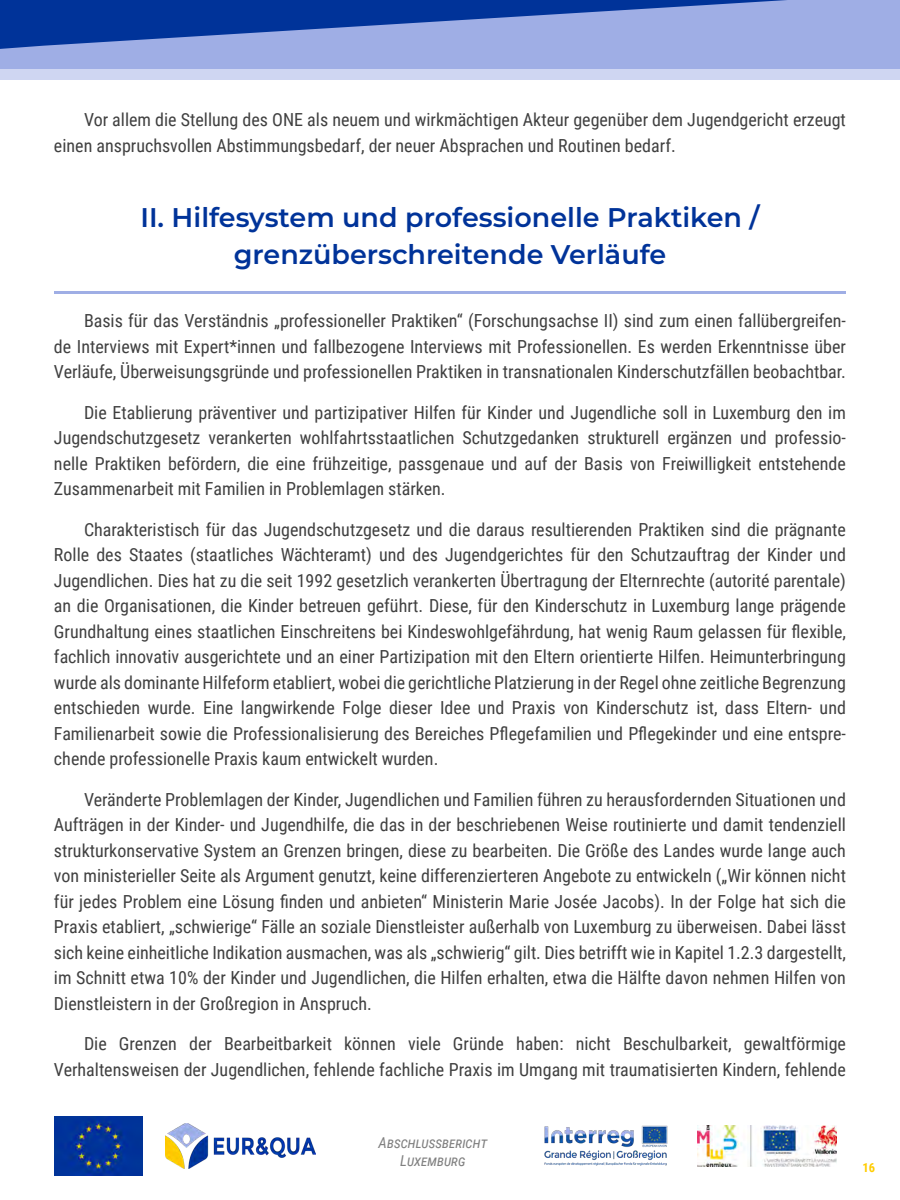
<style>
.page{position:relative;width:900px;height:1200px;background:#fff}
.page>*{position:absolute;margin:0;border:0;box-sizing:border-box;transform-origin:0 0}
.TITRE_1_VLUX{font:600 27px/37.5px "Montserrat";color:#039;text-align:center}
.Paragraphe{font:18px/25.5px "Roboto Condensed";color:#404040;text-align:justify}
.t1{font:italic 15px/18px "Roboto Condensed";color:#808080;text-align:center}
.t2{font:700 12.45px "Roboto Condensed";color:#fc0}
</style>
<div class="page">
<div style="left:0;top:0;width:900px;height:69px;background:#9faee5"></div>
<div style="left:0;top:69px;width:900px;height:10px;background:#cfd6f2"></div>
<svg style="left:0;top:0;width:787px;height:49px"></svg>
<img style="left:166px;top:1124px;width:149px;height:44px">
<img style="left:54px;top:1117px;width:88px;height:58px">
<img style="left:544px;top:1125px;width:124px;height:41px">
<img style="left:698px;top:1125px;width:138px;height:42px">
<hr style="left:54px;top:291px;width:792px;height:3px;background:#9faee5">
<p class="Paragraphe" style="left:54px;top:106px;width:793px;text-indent:30px">Vor allem die Stellung des ONE als neuem und wirkmächtigen Akteur gegenüber dem Jugendgericht erzeugt einen anspruchsvollen Abstimmungsbedarf, der neuer Absprachen und Routinen bedarf.</p>
<p class="TITRE_1_VLUX" style="left:140px;top:197px;width:621px">II. Hilfesystem und professionelle Praktiken / grenzüberschreitende Verläufe</p>
<p class="Paragraphe" style="left:54px;top:307px;width:794px;text-indent:30px">Basis für das Verständnis „professioneller Praktiken“ (Forschungsachse II) sind zum einen fallübergreifen&shy;de Interviews mit Expert*innen und fallbezogene Interviews mit Professionellen. Es werden Erkenntnisse über Verläufe, Überweisungsgründe und professionellen Praktiken in transnationalen Kinderschutzfällen beobachtbar.</p>
<p class="Paragraphe" style="left:54px;top:399px;width:794px;text-indent:30px">Die Etablierung präventiver und partizipativer Hilfen für Kinder und Jugendliche soll in Luxemburg den im Jugendschutzgesetz verankerten wohlfahrtsstaatlichen Schutzgedanken strukturell ergänzen und professio&shy;nelle Praktiken befördern, die eine frühzeitige, passgenaue und auf der Basis von Freiwilligkeit entstehende Zusammenarbeit mit Familien in Problemlagen stärken.</p>
<p class="Paragraphe" style="left:54px;top:516px;width:794px;text-indent:30px">Charakteristisch für das Jugendschutzgesetz und die daraus resultierenden Praktiken sind die prägnante Rolle des Staates (staatliches Wächteramt) und des Jugendgerichtes für den Schutzauftrag der Kinder und Jugendlichen. Dies hat zu die seit 1992 gesetzlich verankerten Übertragung der Elternrechte (autorité parentale) an die Organisationen, die Kinder betreuen geführt. Diese, für den Kinderschutz in Luxemburg lange prägende Grundhaltung eines staatlichen Einschreitens bei Kindeswohlgefährdung, hat wenig Raum gelassen für flexible, fachlich innovativ ausgerichtete und an einer Partizipation mit den Eltern orientierte Hilfen. Heimunterbringung wurde als dominante Hilfeform etabliert, wobei die gerichtliche Platzierung in der Regel ohne zeitliche Begrenzung entschieden wurde. Eine langwirkende Folge dieser Idee und Praxis von Kinderschutz ist, dass Eltern- und Familienarbeit sowie die Professionalisierung des Bereiches Pflegefamilien und Pflegekinder und eine entspre&shy;chende professionelle Praxis kaum entwickelt wurden.</p>
<p class="Paragraphe" style="left:54px;top:786px;width:794px;text-indent:30px">Veränderte Problemlagen der Kinder, Jugendlichen und Familien führen zu herausfordernden Situationen und Aufträgen in der Kinder- und Jugendhilfe, die das in der beschriebenen Weise routinierte und damit tendenziell strukturkonservative System an Grenzen bringen, diese zu bearbeiten. Die Größe des Landes wurde lange auch von ministerieller Seite als Argument genutzt, keine differenzierteren Angebote zu entwickeln („Wir können nicht für jedes Problem eine Lösung finden und anbieten“ Ministerin Marie Josée Jacobs). In der Folge hat sich die Praxis etabliert, „schwierige“ Fälle an soziale Dienstleister außerhalb von Luxemburg zu überweisen. Dabei lässt sich keine einheitliche Indikation ausmachen, was als „schwierig“ gilt. Dies betrifft wie in Kapitel 1.2.3 dargestellt, im Schnitt etwa 10% der Kinder und Jugendlichen, die Hilfen erhalten, etwa die Hälfte davon nehmen Hilfen von Dienstleistern in der Großregion in Anspruch.</p>
<p class="Paragraphe" style="left:54px;top:1030px;width:793px;text-align:right">Die Grenzen der Bearbeitbarkeit können viele Gründe haben: nicht Beschulbarkeit, gewaltförmige<br>Verhaltensweisen der Jugendlichen, fehlende fachliche Praxis im Umgang mit traumatisierten Kindern, fehlende</p>
<p class="t1" style="left:379px;top:1133px;width:110px">Abschlussbericht<br>Luxemburg</p>
<p class="t2" style="left:862px;top:1159px;width:14px">16</p>
</div>
